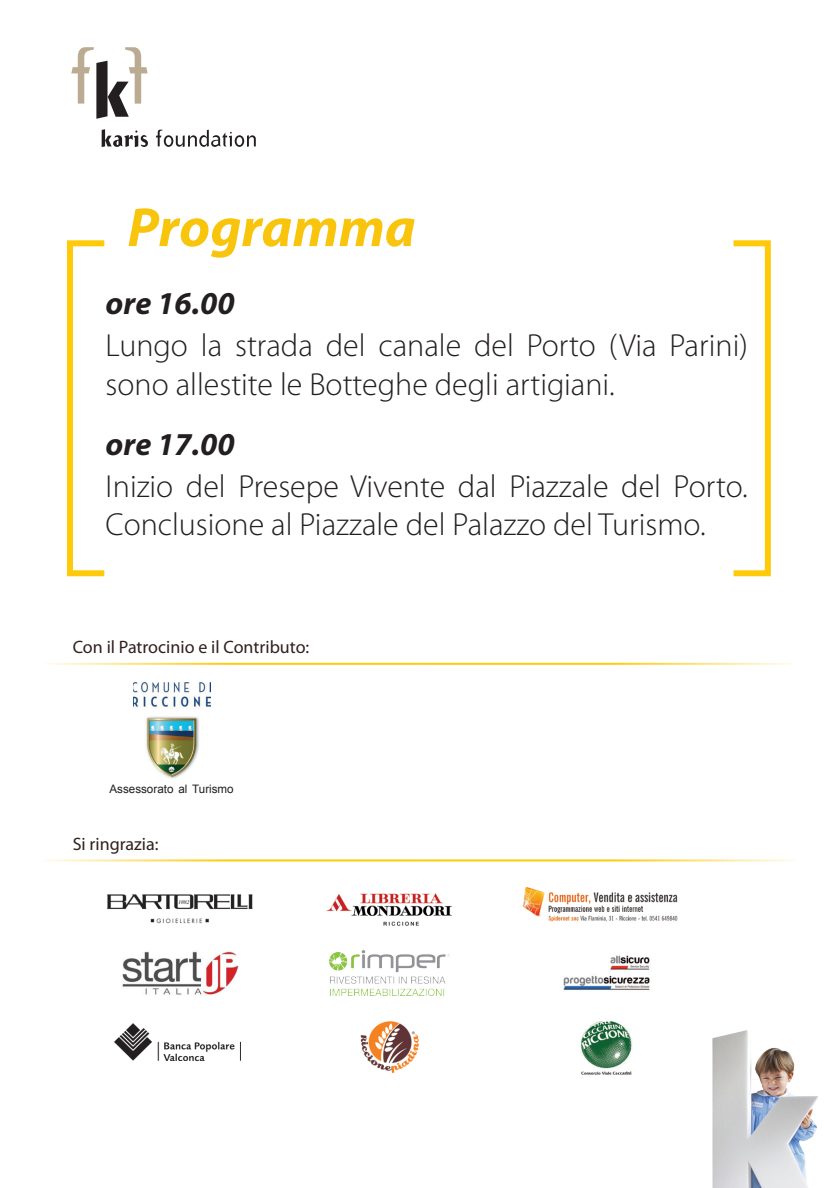
<style>
.page{position:relative;width:837px;height:1188px;background:#fff}
.page>*{position:absolute;margin:0;border:0;box-sizing:border-box;transform-origin:0 0}
.t1{font:italic 700 55.6px "Myriad Pro";color:#f9c40c}
.t2{font:300 32px/38.4px "Myriad Pro";color:#231f20}
.t3{font:italic 700 32px "Myriad Pro";color:#231f20}
.t4{font:18px "Myriad Pro";color:#31201e}
.t5{font:11.6px "Arial";color:#231f20}
</style>
<div class="page">
<svg style="left:71px;top:47px;width:77px;height:72px"></svg>
<svg style="left:102px;top:129px;width:46px;height:18px"></svg>
<svg style="left:156px;top:130px;width:100px;height:17px"></svg>
<hr style="left:43px;top:663px;width:376px;height:2px;background:#feca0a">
<hr style="left:419px;top:663px;width:375px;height:2px;background:#feca0a">
<hr style="left:42px;top:859px;width:377px;height:2px;background:#feca0a">
<hr style="left:419px;top:859px;width:377px;height:2px;background:#feca0a">
<div style="left:67px;top:240px;width:40px;height:336px;border:6px solid #feca0a"></div>
<div style="left:730px;top:240px;width:41px;height:336px;border:6px solid #feca0a"></div>
<img style="left:133px;top:682px;width:77px;height:97px">
<img style="left:712px;top:1030px;width:106px;height:158px">
<img style="left:580px;top:1022px;width:52px;height:53px">
<img style="left:107px;top:894px;width:146px;height:30px">
<img style="left:122px;top:951px;width:117px;height:44px">
<img style="left:114px;top:1024px;width:127px;height:36px">
<img style="left:360px;top:1021px;width:59px;height:53px">
<img style="left:329px;top:950px;width:121px;height:45px">
<img style="left:563px;top:955px;width:87px;height:35px">
<img style="left:522px;top:887px;width:156px;height:35px">
<img style="left:326px;top:893px;width:126px;height:33px">
<p class="t1" style="left:127px;top:197px;width:290px">Programma</p>
<p class="t3" style="left:106px;top:286px;width:131px">ore 16.00</p>
<p class="t2" style="left:106px;top:327px;width:644px">Lungo la strada del canale del Porto (Via Parini) sono allestite le Botteghe degli artigiani.</p>
<p class="t3" style="left:106px;top:426px;width:131px">ore 17.00</p>
<p class="t2" style="left:106px;top:467px;width:644px">Inizio del Presepe Vivente dal Piazzale del Porto.<br>Conclusione al Piazzale del Palazzo del Turismo.</p>
<p class="t4" style="left:73px;top:637px;width:238px">Con il Patrocinio e il Contributo:</p>
<p class="t5" style="left:109px;top:781px;width:126px">Assessorato al Turismo</p>
<p class="t4" style="left:73px;top:834px;width:87px">Si ringrazia:</p>
</div>
